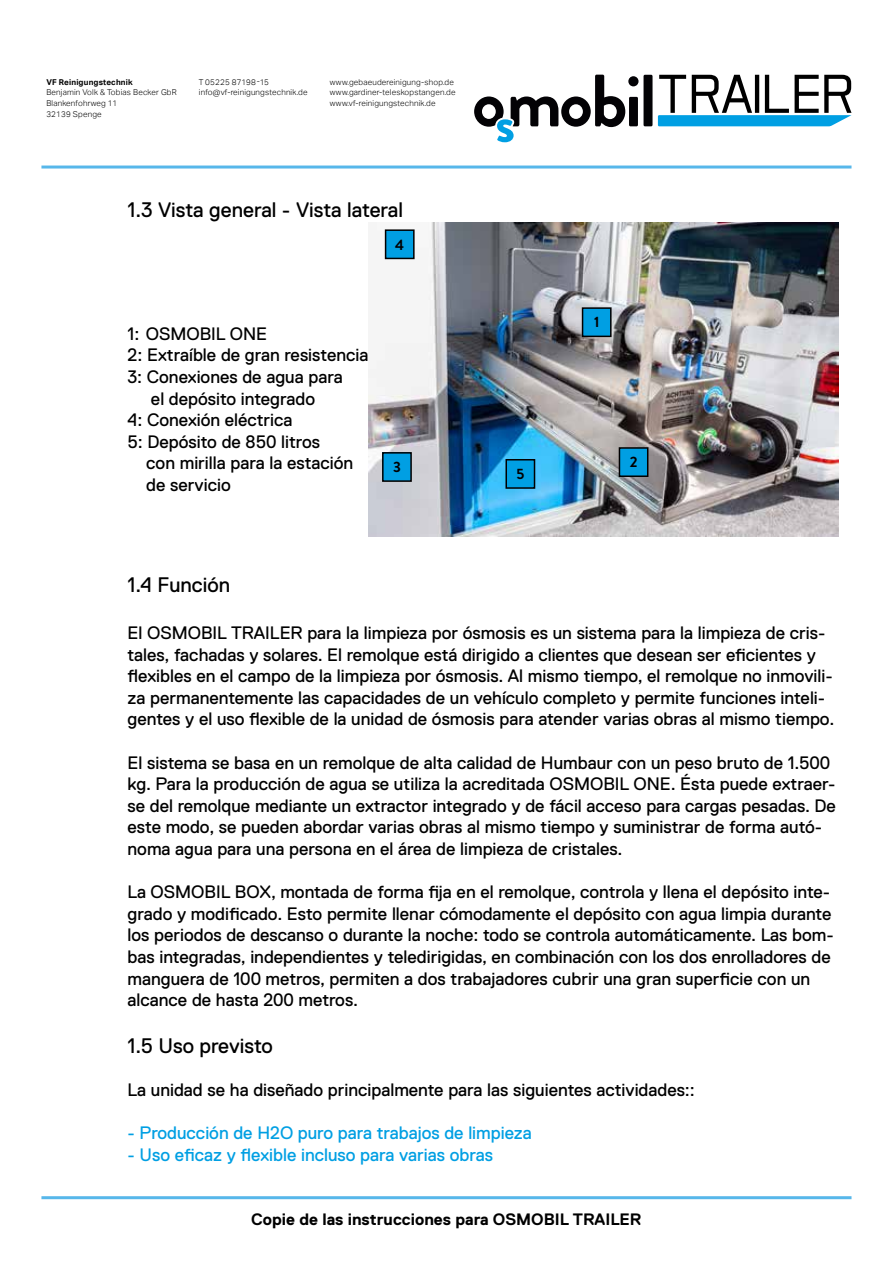
<style>
.page{position:relative;width:893px;height:1263px;background:#fff}
.page>*{position:absolute;margin:0;border:0;box-sizing:border-box;transform-origin:0 0}
.t1{font:21px "Replica Std";color:#000}
.t2{font:18px/21.6px "Replica Std";color:#000}
.t3{font:18px "Replica Std";color:#009fe3}
.t4{font:700 16.5px "Replica Std";color:#000}
.t5{font:700 15px "Brandon Grotesque";color:#000}
.t6{font:300 8.1px/10.8px "Aktiv Grotesk";letter-spacing:.02em;color:#000}
.t7{font:700 8.1px "Aktiv Grotesk";letter-spacing:.02em;color:#000}
</style>
<div class="page">
<hr style="left:41px;top:166px;width:810px;height:3px;background:#57b7ea">
<hr style="left:41px;top:1196px;width:810px;height:3px;background:#57b7ea">
<div style="left:628px;top:76px;width:10px;height:10px;background:#030205;border-radius:50%"></div>
<div style="left:629px;top:97px;width:9px;height:29px;background:#030205"></div>
<div style="left:643px;top:75px;width:9px;height:51px;background:#030205"></div>
<svg style="left:474px;top:75px;width:151px;height:67px"></svg>
<svg style="left:658px;top:75px;width:193px;height:51px"></svg>
<img style="left:369px;top:223px;width:469px;height:313px">
<div style="left:619px;top:448px;width:29px;height:28px;background:#009fe3"></div>
<div style="left:619px;top:447px;width:29px;height:30px;border:2px solid #000"></div>
<div style="left:583px;top:308px;width:28px;height:28px;background:#009fe3"></div>
<div style="left:582px;top:307px;width:30px;height:30px;border:2px solid #000"></div>
<div style="left:383px;top:453px;width:28px;height:28px;background:#009fe3"></div>
<div style="left:382px;top:452px;width:30px;height:30px;border:2px solid #000"></div>
<div style="left:386px;top:230px;width:28px;height:28px;background:#009fe3"></div>
<div style="left:385px;top:229px;width:30px;height:30px;border:2px solid #000"></div>
<div style="left:506px;top:460px;width:28px;height:28px;background:#009fe3"></div>
<div style="left:505px;top:459px;width:30px;height:30px;border:2px solid #000"></div>
<p class="t7" style="left:46px;top:77px;width:88px">VF Reinigungstechnik</p>
<p class="t6" style="left:46px;top:87px;width:132px">Benjamin Volk &amp; Tobias Becker GbR<br>Blankenfohrweg 11<br>32139 Spenge</p>
<p class="t6" style="left:199px;top:76px;width:110px">T 05225 87198-15 info@vf-reinigungstechnik.de</p>
<p class="t6" style="left:330px;top:76px;width:127px">www.gebaeudereinigung-shop.de www.gardiner-teleskopstangen.de www.vf-reinigungstechnik.de</p>
<p class="t1" style="left:128px;top:198px;width:277px">1.3 Vista general - Vista lateral</p>
<p class="t5" style="left:395px;top:234px;width:10px">4</p>
<p class="t2" style="left:128px;top:323px;width:141px">1: OSMOBIL ONE</p>
<p class="t2" style="left:128px;top:344px;width:242px">2: Extraíble de gran resistencia</p>
<p class="t2" style="left:128px;top:366px;width:217px">3: Conexiones de agua para</p>
<p class="t2" style="left:151px;top:388px;width:166px">el depósito integrado</p>
<p class="t2" style="left:128px;top:409px;width:167px">4: Conexión eléctrica</p>
<p class="t2" style="left:128px;top:431px;width:194px">5: Depósito de 850 litros</p>
<p class="t2" style="left:146px;top:452px;width:208px">con mirilla para la estación</p>
<p class="t2" style="left:146px;top:474px;width:86px">de servicio</p>
<p class="t5" style="left:393px;top:457px;width:9px">3</p>
<p class="t5" style="left:516px;top:463px;width:9px">5</p>
<p class="t5" style="left:594px;top:312px;width:7px">1</p>
<p class="t5" style="left:630px;top:452px;width:9px">2</p>
<p class="t1" style="left:128px;top:573px;width:104px">1.4 Función</p>
<p class="t2" style="left:128px;top:622px;width:708px">El OSMOBIL TRAILER para la limpieza por ósmosis es un sistema para la limpieza de cris&shy;tales, fachadas y solares. El remolque está dirigido a clientes que desean ser eficientes y flexibles en el campo de la limpieza por ósmosis. Al mismo tiempo, el remolque no inmovili&shy;za permanentemente las capacidades de un vehículo completo y permite funciones inteli&shy;gentes y el uso flexible de la unidad de ósmosis para atender varias obras al mismo tiempo.</p>
<p class="t2" style="left:128px;top:751px;width:710px">El sistema se basa en un remolque de alta calidad de Humbaur con un peso bruto de 1.500 kg. Para la producción de agua se utiliza la acreditada OSMOBIL ONE. Ésta puede extraer&shy;se del remolque mediante un extractor integrado y de fácil acceso para cargas pesadas. De este modo, se pueden abordar varias obras al mismo tiempo y suministrar de forma autó&shy;noma agua para una persona en el área de limpieza de cristales.</p>
<p class="t2" style="left:128px;top:881px;width:708px">La OSMOBIL BOX, montada de forma fija en el remolque, controla y llena el depósito inte&shy;grado y modificado. Esto permite llenar cómodamente el depósito con agua limpia durante los periodos de descanso o durante la noche: todo se controla automáticamente. Las bom&shy;bas integradas, independientes y teledirigidas, en combinación con los dos enrolladores de manguera de 100 metros, permiten a dos trabajadores cubrir una gran superficie con un alcance de hasta 200 metros.</p>
<p class="t1" style="left:128px;top:1034px;width:147px">1.5 Uso previsto</p>
<p class="t2" style="left:128px;top:1079px;width:569px">La unidad se ha diseñado principalmente para las siguientes actividades::</p>
<p class="t3" style="left:128px;top:1123px;width:406px">- Producción de H2O puro para trabajos de limpieza</p>
<p class="t3" style="left:128px;top:1145px;width:367px">- Uso eficaz y flexible incluso para varias obras</p>
<p class="t4" style="left:251px;top:1210px;width:392px">Copie de las instrucciones para OSMOBIL TRAILER</p>
</div>
